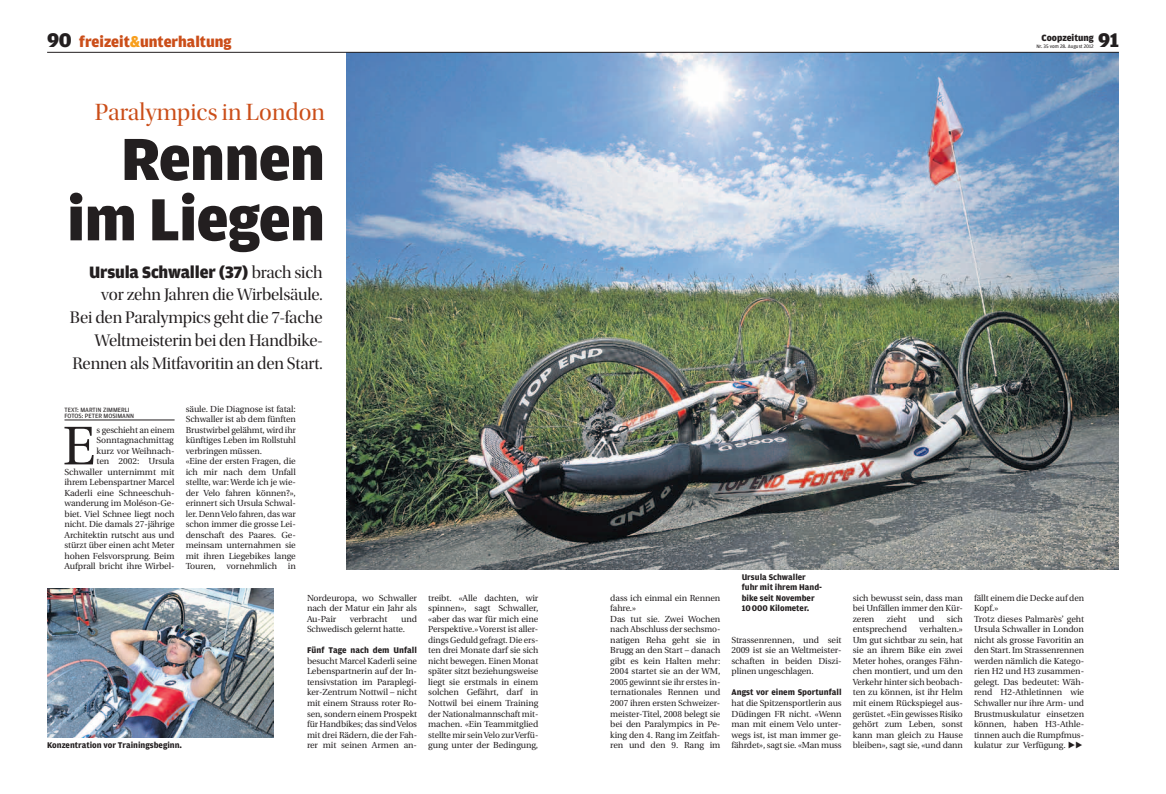
<style>
.page{position:relative;width:1166px;height:794px;background:#fff}
.page>*{position:absolute;margin:0;border:0;box-sizing:border-box;transform-origin:0 0}
.t1{font:900 63px/60.4px "Amplitude";letter-spacing:-.01em;color:#231f20;text-align:right}
.t2{font:54.25px "Utopia";color:#231f20}
.t3{font:24.5px "Utopia Std Disp";color:#cb4e19}
.t4{font:900 21px "Amplitude";color:#231f20}
.t5{font:17.5px/22.8px "Utopia Std Disp";letter-spacing:-.01em;color:#231f20;text-align:right}
.t6{font:900 17.5px "Amplitude";letter-spacing:-.01em;color:#231f20}
.t7{font:900 15.75px "Amplitude";color:#cb4e19}
.t8{font:900 9.62px "Amplitude";color:#231f20}
.t9{font:8.75px/10.5px "Utopia";letter-spacing:-.01em;color:#231f20;text-align:justify}
.t10{font:700 8.75px/10.5px "Amplitude";color:#231f20}
.t11{font:6.56px/6.1px "Amplitude";color:#231f20}
.t12{font:5.25px "Amplitude";color:#231f20}
.s1{font-size:21px;color:#231f20}
.s2{color:#f89f1c}
.s3{font-family:"Utopia Std Disp";font-weight:400}
</style>
<div class="page">
<img style="left:347px;top:53px;width:772px;height:516px">
<img style="left:47px;top:588px;width:226px;height:149px">
<hr style="left:64px;top:420px;width:111px;height:1px;background:#231f20">
<hr style="left:47px;top:52px;width:1072px;height:1px;background:#231f20">
<h3 class="t7" style="left:47px;top:33px;width:186px"><span class="s1">90</span> freizeit<span class="s2">&amp;</span>unterhaltung</h3>
<p class="t8" style="left:1041px;top:33px;width:54px">Coopzeitung</p>
<p class="t12" style="left:1036px;top:43px;width:59px">Nr. 35 vom 28. August 2012</p>
<h3 class="t4" style="left:1098px;top:29px;width:22px">91</h3>
<h3 class="t3" style="left:95px;top:99px;width:232px">Paralympics in London</h3>
<h1 class="t1" style="left:67px;top:130px;width:259px">Rennen im Liegen</h1>
<h3 class="t6" style="left:89px;top:262px;width:235px">Ursula Schwaller (37) <span class="s3">brach sich</span></h3>
<h3 class="t5" style="left:70px;top:284px;width:254px">vor zehn Jahren die Wirbelsäule.<br>Bei den Paralympics geht die 7-fache Weltmeisterin bei den Handbike-Rennen als Mitfavoritin an den Start.</h3>
<p class="t11" style="left:64px;top:407px;width:71px">TEXT: MARTIN ZIMMERLI<br>FOTOS: PETER MOSIMANN</p>
<h2 class="t2" style="left:63px;top:416px;width:34px">E</h2>
<p class="t9" style="left:64px;top:425px;width:112px;text-align:right">s geschieht an einem<br>Sonntagnachmittag<br>kurz vor Weihnach-<br>ten 2002: Ursula<br>Schwaller unternimmt mit ihrem Lebenspartner Marcel<br>Kaderli eine Schneeschuh&shy;wanderung im Moléson-Ge&shy;biet. Viel Schnee liegt noch nicht. Die damals 27-jährige<br>Architektin rutscht aus und stürzt über einen acht Meter hohen Felsvorsprung. Beim<br>Aufprall bricht ihre Wirbel-</p>
<p class="t9" style="left:186px;top:404px;width:112px;text-align:left">säule. Die Diagnose ist fatal:<br>Schwaller ist ab dem fünften<br>Brustwirbel gelähmt, wird ihr künftiges Leben im Rollstuhl verbringen müssen.<br>«Eine der ersten Fragen, die ich mir nach dem Unfall stellte, war: Werde ich je wie&shy;der Velo fahren können?», erinnert sich Ursula Schwal&shy;ler. Denn Velo fahren, das war schon immer die grosse Lei&shy;denschaft des Paares. Ge&shy;meinsam unternahmen sie mit ihren Liegebikes lange<br>Touren, vornehmlich in</p>
<p class="t10" style="left:47px;top:740px;width:136px">Konzentration vor Trainingsbeginn.</p>
<p class="t9" style="left:307px;top:593px;width:112px">Nordeuropa, wo Schwaller nach der Matur ein Jahr als Au-Pair</p>
<p class="t9" style="left:307px;top:614px;width:112px;text-indent:94px">und<br>Schwedisch gelernt hatte.</p>
<p class="t10" style="left:307px;top:645px;width:112px">Fünf Tage nach dem Unfall</p>
<p class="t9" style="left:307px;top:656px;width:112px">besucht Marcel Kaderli seine Lebenspartnerin auf der In&shy;tensivstation im Paraplegi&shy;ker-Zentrum Nottwil – nicht mit einem Strauss roter Ro&shy;sen, sondern einem Prospekt für Handbikes; das sind Velos mit drei Rädern, die der Fah&shy;rer mit seinen Armen an-</p>
<p class="t9" style="left:350px;top:614px;width:39px">verbracht</p>
<p class="t9" style="left:428px;top:593px;width:112px">treibt. «Alle dachten, wir spinnen», sagt Schwaller, «aber das war für mich eine Perspektive.» Vorerst ist aller&shy;dings Geduld gefragt. Die ers&shy;ten drei Monate darf sie sich nicht bewegen. Einen Monat später sitzt beziehungsweise liegt sie erstmals in einem solchen Gefährt, darf in Nottwil bei einem Training der Nationalmannschaft mit&shy;machen. «Ein Teammitglied stellte mir sein Velo zur Verfü&shy;gung unter der Bedingung,</p>
<p class="t9" style="left:610px;top:593px;width:112px;text-align:left">dass ich einmal ein Rennen fahre.»<br>Das tut sie. Zwei Wochen nach Abschluss der sechsmo&shy;natigen Reha geht sie in<br>Brugg an den Start – danach gibt es kein Halten mehr:<br>2004 startet sie an der WM,<br>2005 gewinnt sie ihr erstes in&shy;ternationales Rennen und<br>2007 ihren ersten Schweizer&shy;meister-Titel, 2008 belegt sie bei den Paralympics in Pe&shy;king den 4. Rang im Zeitfah&shy;ren und den 9. Rang im</p>
<p class="t10" style="left:742px;top:572px;width:82px">Ursula Schwaller fuhr mit ihrem Hand&shy;bike seit November<br>10000 Kilometer.</p>
<p class="t9" style="left:731px;top:635px;width:112px">Strassenrennen, und seit 2009 ist sie an Weltmeister&shy;schaften in beiden Diszi&shy;plinen ungeschlagen.</p>
<p class="t10" style="left:731px;top:687px;width:112px">Angst vor einem Sportunfall</p>
<p class="t9" style="left:731px;top:698px;width:112px">hat die Spitzensportlerin aus Düdingen FR nicht. «Wenn man mit einem Velo unter&shy;wegs ist, ist man immer ge&shy;fährdet», sagt sie. «Man muss</p>
<p class="t9" style="left:853px;top:593px;width:112px">sich bewusst sein, dass man bei Unfällen immer den Kür&shy;zeren</p>
<p class="t9" style="left:887px;top:614px;width:21px">zieht</p>
<p class="t9" style="left:918px;top:614px;width:17px">und</p>
<p class="t9" style="left:947px;top:614px;width:17px">sich</p>
<p class="t9" style="left:853px;top:624px;width:56px">entsprechend</p>
<p class="t9" style="left:853px;top:624px;width:112px;text-indent:67px">verhalten.» Um gut sichtbar zu sein, hat sie an ihrem Bike ein zwei Meter hohes, oranges Fähn&shy;chen montiert, und um den Verkehr hinter sich beobach&shy;ten zu können, ist ihr Helm mit einem Rückspiegel aus&shy;gerüstet. «Ein gewisses Risiko gehört zum Leben, sonst kann man gleich zu Hause bleiben», sagt sie, «und dann</p>
<p class="t9" style="left:974px;top:593px;width:112px;text-align:left">fällt einem die Decke auf den<br>Kopf.»<br>Trotz dieses Palmarès’ geht<br>Ursula Schwaller in London nicht als grosse Favoritin an den Start. Im Strassenrennen werden nämlich die Katego&shy;rien H2 und H3 zusammen&shy;gelegt. Das bedeutet: Wäh&shy;rend H2-Athletinnen wie<br>Schwaller nur ihre Arm- und<br>Brustmuskulatur einsetzen können, haben H3-Athle&shy;tinnen auch die Rumpfmus&shy;kulatur zur Verfügung.</p>
</div>
